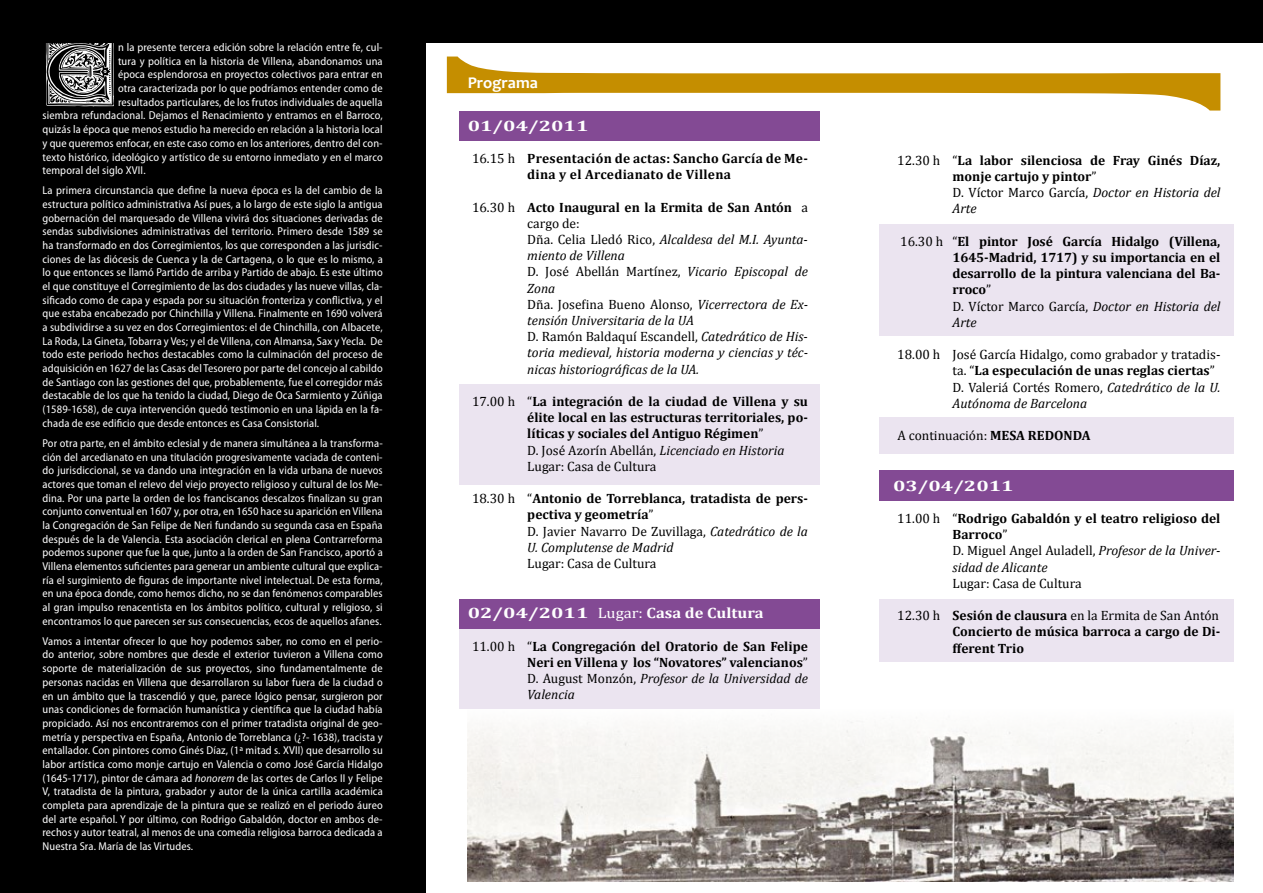
<style>
.page{position:relative;width:1263px;height:893px;background:#fff}
.page>*{position:absolute;margin:0;border:0;box-sizing:border-box;transform-origin:0 0}
.t1{font:56.25px "Medieval Victoriana No.1";color:#fff}
.t2{font:700 16.5px "Candara";color:#fff}
.t3{font:700 15px "Cambria";color:#fff;scale:1.4 1}
.t4{font:700 13.5px/16.2px "Cambria";color:#000}
.t5{font:italic 13.5px/16.2px "Cambria";color:#000}
.t6{font:13.5px/16.2px "Cambria";color:#000}
.t7{font:700 13.5px/16.2px "Cambria";letter-spacing:.02em;color:#000}
.t8{font:semi-condensed 11.4px/13.6px "Myriad Pro";letter-spacing:.01em;color:#fff;text-align:justify}
.s1{font-style:italic}
.s2{font-weight:400}
.s3{font-style:normal}
.s4{font-weight:700;font-style:normal}
.s5{font-weight:400;font-style:italic}
.s6{font-weight:700}
</style>
<div class="page">
<svg style="left:447px;top:57px;width:773px;height:54px"></svg>
<div style="left:459px;top:111px;width:360px;height:30px;background:#834a94"></div>
<div style="left:459px;top:600px;width:360px;height:29px;background:#834a94"></div>
<div style="left:459px;top:384px;width:360px;height:100px;background:#ebe4f0"></div>
<div style="left:879px;top:224px;width:354px;height:112px;background:#ebe4f0"></div>
<div style="left:879px;top:417px;width:354px;height:37px;background:#ebe4f0"></div>
<div style="left:879px;top:471px;width:354px;height:30px;background:#834a94"></div>
<div style="left:879px;top:600px;width:354px;height:62px;background:#ebe4f0"></div>
<div style="left:459px;top:630px;width:360px;height:79px;background:#ebe4f0"></div>
<img style="left:468px;top:694px;width:765px;height:187px">
<div style="left:0;top:11px;width:425px;height:882px;background:#000"></div>
<div style="left:0;top:0;width:1263px;height:43px;background:#000"></div>
<h1 class="t1" style="left:43px;top:53px;width:76px">E</h1>
<p class="t8" style="left:118px;top:40px;width:266px">n la presente tercera edición sobre la relación entre fe, cul-</p>
<p class="t8" style="left:118px;top:54px;width:266px">tura y política en la historia de Villena, abandonamos una</p>
<p class="t8" style="left:118px;top:68px;width:266px">época esplendorosa en proyectos colectivos para entrar en</p>
<p class="t8" style="left:118px;top:81px;width:266px">otra caracterizada por lo que podríamos entender como de</p>
<p class="t8" style="left:118px;top:95px;width:266px">resultados particulares, de los frutos individuales de aquella</p>
<p class="t8" style="left:43px;top:109px;width:342px">siembra refundacional. Dejamos el Renacimiento y entramos en el Barroco,</p>
<p class="t8" style="left:43px;top:122px;width:342px">quizás la época que menos estudio ha merecido en relación a la historia local</p>
<p class="t8" style="left:43px;top:136px;width:342px">y que queremos enfocar, en este caso como en los anteriores, dentro del con-</p>
<p class="t8" style="left:43px;top:150px;width:342px">texto histórico, ideológico y artístico de su entorno inmediato y en el marco</p>
<p class="t8" style="left:43px;top:163px;width:105px">temporal del siglo XVII.</p>
<p class="t8" style="left:43px;top:183px;width:342px">La primera circunstancia que define la nueva época es la del cambio de la estructura político administrativa Así pues, a lo largo de este siglo la antigua gobernación del marquesado de Villena vivirá dos situaciones derivadas de sendas subdivisiones administrativas del territorio. Primero desde 1589 se ha transformado en dos Corregimientos, los que corresponden a las jurisdic&shy;ciones de las diócesis de Cuenca y la de Cartagena, o lo que es lo mismo, a lo que entonces se llamó Partido de arriba y Partido de abajo. Es este último el que constituye el Corregimiento de las dos ciudades y las nueve villas, cla&shy;sificado como de capa y espada por su situación fronteriza y conflictiva, y el que estaba encabezado por Chinchilla y Villena. Finalmente en 1690 volverá a subdividirse a su vez en dos Corregimientos: el de Chinchilla, con Albacete, La Roda, La Gineta, Tobarra y Ves; y el de Villena, con Almansa, Sax y Yecla. De todo este periodo hechos destacables como la culminación del proceso de adquisición en 1627 de las Casas del Tesorero por parte del concejo al cabildo de Santiago con las gestiones del que, probablemente, fue el corregidor más destacable de los que ha tenido la ciudad, Diego de Oca Sarmiento y Zúñiga (1589-1658), de cuya intervención quedó testimonio en una lápida en la fa&shy;chada de ese edificio que desde entonces es Casa Consistorial.</p>
<p class="t8" style="left:43px;top:436px;width:342px">Por otra parte, en el ámbito eclesial y de manera simultánea a la transforma&shy;ción del arcedianato en una titulación progresivamente vaciada de conteni&shy;do jurisdiccional, se va dando una integración en la vida urbana de nuevos actores que toman el relevo del viejo proyecto religioso y cultural de los Me&shy;dina. Por una parte la orden de los franciscanos descalzos finalizan su gran conjunto conventual en 1607 y, por otra, en 1650 hace su aparición en Villena la Congregación de San Felipe de Neri fundando su segunda casa en España después de la de Valencia. Esta asociación clerical en plena Contrarreforma podemos suponer que fue la que, junto a la orden de San Francisco, aportó a Villena elementos suficientes para generar un ambiente cultural que explica&shy;ría el surgimiento de figuras de importante nivel intelectual. De esta forma, en una época donde, como hemos dicho, no se dan fenómenos comparables al gran impulso renacentista en los ámbitos político, cultural y religioso, si encontramos lo que parecen ser sus consecuencias, ecos de aquellos afanes.</p>
<p class="t8" style="left:43px;top:634px;width:342px">Vamos a intentar ofrecer lo que hoy podemos saber, no como en el perio&shy;do anterior, sobre nombres que desde el exterior tuvieron a Villena como soporte de materialización de sus proyectos, sino fundamentalmente de personas nacidas en Villena que desarrollaron su labor fuera de la ciudad o en un ámbito que la trascendió y que, parece lógico pensar, surgieron por unas condiciones de formación humanística y científica que la ciudad había propiciado. Así nos encontraremos con el primer tratadista original de geo&shy;metría y perspectiva en España, Antonio de Torreblanca (¿?- 1638), tracista y entallador. Con pintores como Ginés Díaz, (1ª mitad s. XVII) que desarrollo su labor artística como monje cartujo en Valencia o como José García Hidalgo (1645-1717), pintor de cámara ad <span class="s1">honorem</span> de las cortes de Carlos II y Felipe V, tratadista de la pintura, grabador y autor de la única cartilla académica completa para aprendizaje de la pintura que se realizó en el periodo áureo del arte español. Y por último, con Rodrigo Gabaldón, doctor en ambos de&shy;rechos y autor teatral, al menos de una comedia religiosa barroca dedicada a Nuestra Sra. María de las Virtudes.</p>
<h2 class="t2" style="left:468px;top:72px;width:72px">Programa</h2>
<h3 class="t3" style="left:468px;top:116px;width:88px">01/04/2011</h3>
<p class="t7" style="left:527px;top:150px;width:282px;text-indent:-55px"><span class="s2">16.15 h</span> Presentación de actas: Sancho García de Me&shy;dina y el Arcedianato de Villena</p>
<p class="t5" style="left:527px;top:198px;width:282px;text-indent:-55px"><span class="s3">16.30 h</span> <span class="s4">Acto Inaugural en la Ermita de San Antón</span> <span class="s3">a cargo de:<br>Dña. Celia Lledó Rico,</span> Alcaldesa del M.I. Ayunta&shy;miento de Villena<br><span class="s3">D. José Abellán Martínez,</span> Vicario Episcopal de Zona<br><span class="s3">Dña. Josefina Bueno Alonso,</span> Vicerrectora de Ex&shy;tensión Universitaria de la UA<br><span class="s3">D. Ramón Baldaquí Escandell,</span> Catedrático de His&shy;toria medieval, historia moderna y ciencias y téc&shy;nicas historiográficas de la UA.</p>
<p class="t4" style="left:527px;top:393px;width:282px;text-indent:-55px"><span class="s2">17.00 h “</span>La integración de la ciudad de Villena y su élite local en las estructuras territoriales, po&shy;líticas y sociales del Antiguo Régimen<span class="s2">”<br>D. José Azorín Abellán,</span> <span class="s5">Licenciado en Historia </span><span class="s2">Lugar: Casa de Cultura</span></p>
<p class="t4" style="left:527px;top:490px;width:282px;text-indent:-55px"><span class="s2">18.30 h “</span>Antonio de Torreblanca, tratadista de pers&shy;pectiva y geometría<span class="s2">”<br>D. Javier Navarro De Zuvillaga,</span> <span class="s5">Catedrático de la U. Complutense de Madrid</span></p>
<p class="t6" style="left:527px;top:555px;width:131px">Lugar: Casa de Cultura</p>
<h3 class="t3" style="left:468px;top:604px;width:213px">02/04/2011 <span class="s2">Lugar:</span> Casa de Cultura</h3>
<p class="t4" style="left:527px;top:638px;width:282px;text-align:justify;text-indent:-55px"><span class="s2">11.00 h “</span>La Congregación del Oratorio de San Felipe Neri en Villena y los “Novatores” valencianos<span class="s2">” D. August Monzón,</span> <span class="s5">Profesor de la Universidad de Valencia</span></p>
<p class="t4" style="left:952px;top:152px;width:269px;text-indent:-55px"><span class="s2">12.30 h “</span>La labor silenciosa de Fray Ginés Díaz, monje cartujo y pintor<span class="s2">”<br>D. Víctor Marco García,</span> <span class="s5">Doctor en Historia del<br>Arte</span></p>
<p class="t4" style="left:952px;top:233px;width:269px;text-indent:-52px"><span class="s2">16.30 h “</span>El pintor José García Hidalgo (Villena,<br>1645-Madrid, 1717) y su importancia en el desarrollo de la pintura valenciana del Ba&shy;rroco<span class="s2">”<br>D. Víctor Marco García,</span> <span class="s5">Doctor en Historia del<br>Arte</span></p>
<p class="t6" style="left:952px;top:346px;width:269px;text-indent:-55px">18.00 h José García Hidalgo, como grabador y tratadis&shy;ta. “<span class="s6">La especulación de unas reglas ciertas</span>” D. Valeriá Cortés Romero, <span class="s1">Catedrático de la U.<br>Autónoma de Barcelona</span></p>
<p class="t6" style="left:897px;top:427px;width:195px">A continuación: <span class="s6">MESA REDONDA</span></p>
<h3 class="t3" style="left:893px;top:476px;width:88px">03/04/2011</h3>
<p class="t4" style="left:952px;top:510px;width:269px;text-indent:-55px"><span class="s2">11.00 h “</span>Rodrigo Gabaldón y el teatro religioso del<br>Barroco<span class="s2">”<br>D. Miguel Angel Auladell,</span> <span class="s5">Profesor de la Univer&shy;sidad de Alicante</span></p>
<p class="t6" style="left:952px;top:575px;width:131px">Lugar: Casa de Cultura</p>
<p class="t4" style="left:952px;top:607px;width:269px;text-align:justify;text-indent:-55px"><span class="s2">12.30 h</span> Sesión de clausura <span class="s2">en la Ermita de San Antón </span>Concierto de música barroca a cargo de Di&shy;fferent Trio</p>
</div>
